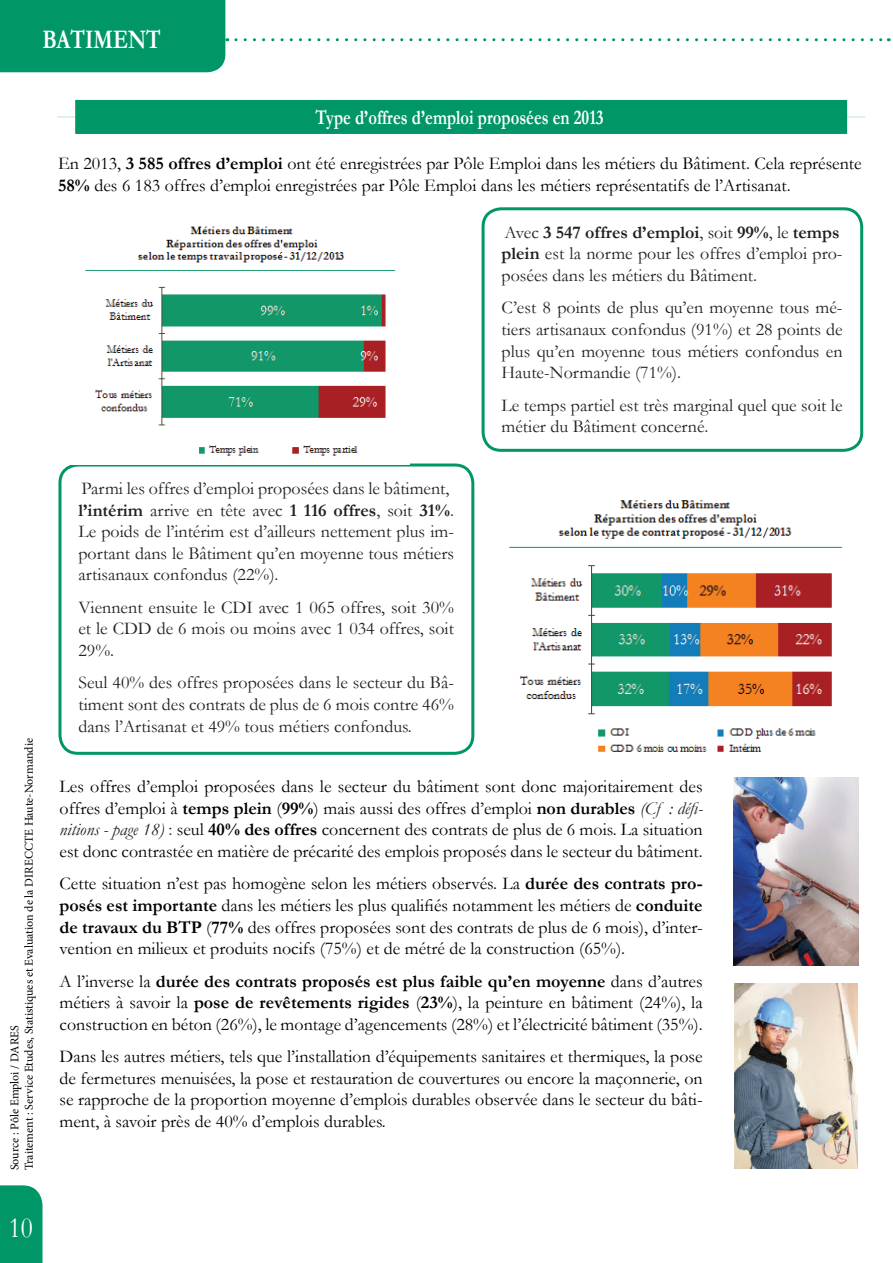
<style>
.page{position:relative;width:893px;height:1263px;background:#fff}
.page>*{position:absolute;margin:0;border:0;box-sizing:border-box;transform-origin:0 0}
.t1{font:29.7px "Garamond";color:#fff;scale:.86 1}
.t2{font:700 27px "Garamond";color:#fff;scale:.79 1}
.t3{font:700 21px "Garamond";color:#fff;scale:.79 1}
.t4{font:18px/21.6px "Garamond";color:#000;text-align:justify}
.t5{font:18px/21.6px "Garamond";color:#231f20}
.t6{font:12px/14.4px "Minion Pro";color:#000}
.s1{font-weight:700}
.s2{font-style:italic;color:#231f20}
.s3{color:#231f20}
</style>
<div class="page">
<svg style="left:236px;top:38px;width:653px;height:3px"></svg>
<div style="left:0;top:1185px;width:43px;height:78px;background:#009667"></div>
<div style="left:0;top:0;width:228px;height:72px;background:#009667"></div>
<svg style="left:57px;top:100px;width:808px;height:34px;background:#0b9a6d"></svg>
<div style="left:482px;top:207px;width:381px;height:245px;border:3px solid #009667;border-radius:18px"></div>
<div style="left:58px;top:463px;width:416px;height:292px;border:3px solid #009667;border-radius:18px"></div>
<img style="left:72px;top:226px;width:337px;height:238px">
<img style="left:509px;top:500px;width:334px;height:252px">
<img style="left:733px;top:777px;width:126px;height:188px">
<img style="left:735px;top:983px;width:123px;height:185px">
<h2 class="t2" style="left:42px;top:21px;width:152px">BATIMENT</h2>
<p class="t3" style="left:315px;top:103px;width:367px">Type d’offres d’emploi proposées en 2013</p>
<p class="t4" style="left:58px;top:152px;width:805px">En 2013, <span class="s1">3 585 offres d’emploi</span> ont été enregistrées par Pôle Emploi dans les métiers du Bâtiment. Cela représente<br><span class="s1">58%</span> des 6 183 offres d’emploi enregistrées par Pôle Emploi dans les métiers représentatifs de l’Artisanat.</p>
<p class="t5" style="left:502px;top:221px;width:342px">Avec <span class="s1">3 547 offres d’emploi</span>, soit <span class="s1">99%</span>, le <span class="s1">temps plein</span> est la norme pour les offres d’emploi pro&shy;posées dans les métiers du Bâtiment.</p>
<p class="t5" style="left:502px;top:296px;width:343px;text-align:justify">C’est 8 points de plus qu’en moyenne tous mé&shy;tiers artisanaux confondus (91%) et 28 points de plus qu’en moyenne tous métiers confondus en Haute-Normandie (71%).</p>
<p class="t5" style="left:502px;top:394px;width:342px">Le temps partiel est très marginal quel que soit le métier du Bâtiment concerné.</p>
<p class="t6" style="left:7px;top:1170px;width:434px;rotate:-90deg">Source : Pôle Emploi / DARES<br>Traitement : Service Etudes, Statistiques et Evaluation de la DIRECCTE Haute-Normandie</p>
<h1 class="t1" style="left:9px;top:1208px;width:29px">10</h1>
<p class="t5" style="left:78px;top:477px;width:377px">Parmi les offres d’emploi proposées dans le bâtiment, <span class="s1">l’intérim</span> arrive en tête avec <span class="s1">1 116 offres</span>, soit <span class="s1">31%</span>.<br>Le poids de l’intérim est d’ailleurs nettement plus im&shy;portant dans le Bâtiment qu’en moyenne tous métiers artisanaux confondus (22%).</p>
<p class="t5" style="left:78px;top:596px;width:377px;text-align:justify">Viennent ensuite le CDI avec 1 065 offres, soit 30% et le CDD de 6 mois ou moins avec 1 034 offres, soit 29%.</p>
<p class="t5" style="left:78px;top:671px;width:377px;text-align:justify">Seul 40% des offres proposées dans le secteur du Bâ&shy;timent sont des contrats de plus de 6 mois contre 46% dans l’Artisanat et 49% tous métiers confondus.</p>
<p class="t4" style="left:60px;top:775px;width:645px">Les offres d’emploi proposées dans le secteur du bâtiment sont donc majoritairement des offres d’emploi à <span class="s1">temps plein</span> (<span class="s1">99%</span>) mais aussi des offres d’emploi <span class="s1">non durables</span> <span class="s2">(Cf : défi&shy;nitions - page 18)</span> <span class="s3">:</span> seul <span class="s1">40% des offres</span> concernent des contrats de plus de 6 mois. La situation est donc contrastée en matière de précarité des emplois proposés dans le secteur du bâtiment.</p>
<p class="t4" style="left:60px;top:872px;width:645px">Cette situation n’est pas homogène selon les métiers observés. La <span class="s1">durée des contrats pro&shy;posés est importante</span> dans les métiers les plus qualifiés notamment les métiers de <span class="s1">conduite de travaux du BTP</span> (<span class="s1">77%</span> des offres proposées sont des contrats de plus de 6 mois), d’inter&shy;vention en milieux et produits nocifs (75%) et de métré de la construction (65%).</p>
<p class="t4" style="left:60px;top:969px;width:645px">A l’inverse la <span class="s1">durée des contrats proposés est plus faible qu’en moyenne</span> dans d’autres métiers à savoir la <span class="s1">pose de revêtements rigides</span> (<span class="s1">23%</span>), la peinture en bâtiment (24%), la construction en béton (26%), le montage d’agencements (28%) et l’électricité bâtiment (35%).</p>
<p class="t4" style="left:60px;top:1045px;width:645px">Dans les autres métiers, tels que l’installation d’équipements sanitaires et thermiques, la pose de fermetures menuisées, la pose et restauration de couvertures ou encore la maçonnerie, on se rapproche de la proportion moyenne d’emplois durables observée dans le secteur du bâti&shy;ment, à savoir près de 40% d’emplois durables.</p>
</div>
